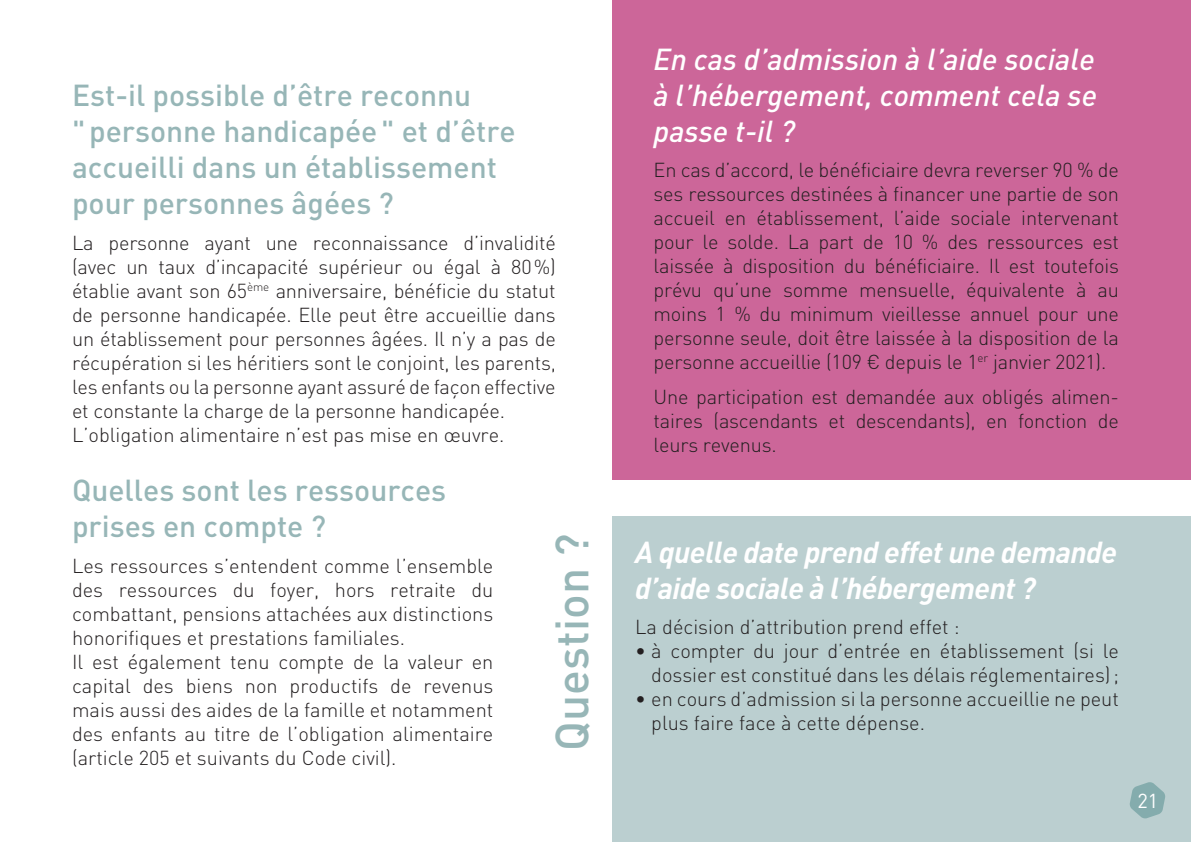
<style>
.page{position:relative;width:1191px;height:842px;background:#fff}
.page>*{position:absolute;margin:0;border:0;box-sizing:border-box;transform-origin:0 0}
.t1{font:500 46px "DIN";color:#97b6b7}
.t2{font:500 30px/36px "DIN";color:#97b6b7}
.t3{font:italic 500 30px/36px "DIN";color:#fff;text-align:justify}
.t4{font:italic 700 30px/36px "DIN";letter-spacing:-.02em;color:#fff}
.t5{font:300 20px/24px "DIN";color:#231f20}
.t6{font:20px "DIN";color:#fff}
</style>
<div class="page">
<div style="left:612px;top:0;width:579px;height:480px;background:#c69"></div>
<div style="left:612px;top:516px;width:579px;height:326px;background:#bbcfd0"></div>
<svg style="left:1129px;top:782px;width:36px;height:37px"></svg>
<h2 class="t2" style="left:72px;top:77px;width:445px">Est-il possible d’être reconnu "personne handicapée" et d’être accueilli dans un établissement pour personnes âgées ?</h2>
<p class="t5" style="left:72px;top:230px;width:485px">La personne ayant une reconnaissance d’invalidité (avec un taux d’incapacité supérieur ou égal à 80%) établie avant son 65<sup>ème</sup> anniversaire, bénéficie du statut de personne handicapée. Elle peut être accueillie dans un établissement pour personnes âgées. Il n’y a pas de récupération si les héritiers sont le conjoint, les parents, les enfants ou la personne ayant assuré de façon effective et constante la charge de la personne handicapée.<br>L’obligation alimentaire n’est pas mise en œuvre.</p>
<h2 class="t3" style="left:653px;top:40px;width:445px">En cas d’admission à l’aide sociale à l’hébergement, comment cela se passe t-il ?</h2>
<p class="t5" style="left:653px;top:157px;width:467px;text-align:justify">En cas d’accord, le bénéficiaire devra reverser 90 % de ses ressources destinées à financer une partie de son accueil en établissement, l’aide sociale intervenant pour le solde. La part de 10 % des ressources est laissée à disposition du bénéficiaire. Il est toutefois prévu qu’une somme mensuelle, équivalente à au moins 1 % du minimum vieillesse annuel pour une personne seule, doit être laissée à la disposition de la personne accueillie (109 € depuis le 1<sup>er</sup> janvier 2021).</p>
<p class="t5" style="left:653px;top:385px;width:467px;text-align:justify">Une participation est demandée aux obligés alimen&shy;taires (ascendants et descendants), en fonction de leurs revenus.</p>
<h2 class="t2" style="left:72px;top:472px;width:376px">Quelles sont les ressources prises en compte ?</h2>
<p class="t5" style="left:72px;top:553px;width:423px">Les ressources s’entendent comme l’ensemble des ressources du foyer, hors retraite du combattant, pensions attachées aux distinctions honorifiques et prestations familiales.<br>Il est également tenu compte de la valeur en capital des biens non productifs de revenus mais aussi des aides de la famille et notamment des enfants au titre de l’obligation alimentaire (article 205 et suivants du Code civil).</p>
<h1 class="t1" style="left:542px;top:751px;width:218px;rotate:-90deg">Question ?</h1>
<h2 class="t4" style="left:635px;top:533px;width:484px">A quelle date prend effet une demande d’aide sociale à l’hébergement ?</h2>
<p class="t5" style="left:635px;top:615px;width:326px">La décision d’attribution prend effet :</p>
<p class="t5" style="left:635px;top:639px;width:485px;text-align:right">• à compter du jour d’entrée en établissement (si le dossier est constitué dans les délais réglementaires);</p>
<p class="t5" style="left:651px;top:687px;width:469px;text-indent:-16px">• en cours d’admission si la personne accueillie ne peut plus faire face à cette dépense.</p>
<p class="t6" style="left:1137px;top:788px;width:22px">21</p>
</div>
